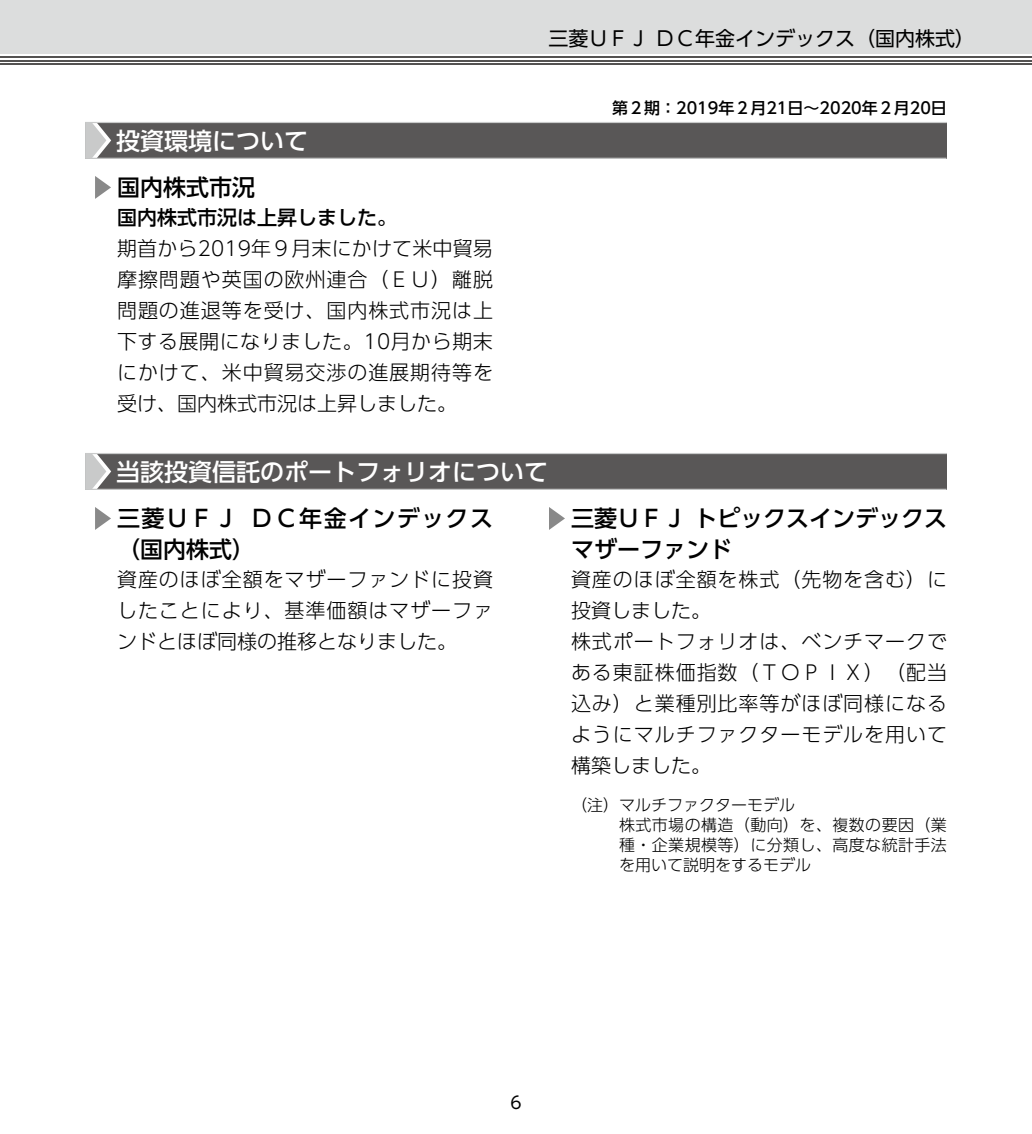
<style>
.page{position:relative;width:1032px;height:1134px;background:#fff}
.page>*{position:absolute;margin:0;border:0;box-sizing:border-box;transform-origin:0 0}
.t1{font:500 24px "UD Shin Go Pro";color:#fff}
.t2{font:500 23px/31px "UD Shin Go Pro";color:#000}
.t3{font:500 23px/31px "UD Shin Go Pro";letter-spacing:.06em;color:#000}
.t4{font:300 20px/31px "UD Shin Go Pro";letter-spacing:.045em;color:#000;text-align:justify}
.t5{font:20px "UD Shin Go Pro";color:#000}
.t6{font:500 20px "UD Shin Go Pro";color:#000}
.t7{font:17px "UD Shin Go Pro";color:#000}
.t8{font:300 16px/20px "UD Shin Go Pro";letter-spacing:.025em;color:#000}
.t9{font:500 16px "UD Shin Go Pro";color:#000}
</style>
<div class="page">
<div style="left:0;top:0;width:1032px;height:54px;background:#dcdddd"></div>
<hr style="left:0;top:63px;width:1032px;height:2px;background:#545251">
<hr style="left:0;top:60px;width:1032px;height:1px;background:#545251">
<hr style="left:0;top:56px;width:1032px;height:2px;background:#545251">
<div style="left:85px;top:122px;width:862px;height:36px;background:#595757"></div>
<hr style="left:85px;top:158px;width:861px;height:1px;background:#c9caca">
<hr style="left:85px;top:122px;width:862px;height:1px;background:#c9caca">
<svg style="left:85px;top:123px;width:26px;height:35px"></svg>
<svg style="left:95px;top:176px;width:16px;height:23px"></svg>
<div style="left:85px;top:453px;width:862px;height:36px;background:#595757"></div>
<hr style="left:85px;top:489px;width:861px;height:1px;background:#c9caca">
<hr style="left:85px;top:453px;width:862px;height:1px;background:#c9caca">
<svg style="left:85px;top:454px;width:26px;height:35px"></svg>
<svg style="left:95px;top:507px;width:16px;height:23px"></svg>
<svg style="left:549px;top:507px;width:16px;height:23px"></svg>
<p class="t5" style="left:548px;top:22px;width:428px">三菱ＵＦＪ ＤＣ年金インデックス（国内株式）</p>
<p class="t1" style="left:116px;top:121px;width:193px">投資環境について</p>
<p class="t2" style="left:117px;top:171px;width:139px">国内株式市況</p>
<p class="t6" style="left:117px;top:201px;width:281px">国内株式市況は上昇しました。</p>
<p class="t4" style="left:117px;top:232px;width:377px">期首から2019年９月末にかけて米中貿易摩擦問題や英国の欧州連合（ＥＵ）離脱問題の進退等を受け、国内株式市況は上下する展開になりました。10月から期末にかけて、米中貿易交渉の進展期待等を受け、国内株式市況は上昇しました。</p>
<p class="t1" style="left:116px;top:452px;width:433px">当該投資信託のポートフォリオについて</p>
<p class="t3" style="left:117px;top:502px;width:377px">三菱ＵＦＪ ＤＣ年金インデックス（国内株式）</p>
<p class="t4" style="left:117px;top:563px;width:377px">資産のほぼ全額をマザーファンドに投資したことにより、基準価額はマザーファンドとほぼ同様の推移となりました。</p>
<p class="t9" style="left:612px;top:95px;width:336px">第２期：2019年２月21日～2020年２月20日</p>
<p class="t2" style="left:571px;top:502px;width:377px">三菱ＵＦＪ トピックスインデックスマザーファンド</p>
<p class="t4" style="left:571px;top:563px;width:377px;text-align:left">資産のほぼ全額を株式（先物を含む）に投資しました。<br>株式ポートフォリオは、ベンチマークである東証株価指数（ＴＯＰＩＸ）（配当込み）と業種別比率等がほぼ同様になるようにマルチファクターモデルを用いて構築しました。</p>
<p class="t8" style="left:619px;top:794px;width:329px;text-indent:-48px">（注）マルチファクターモデル<br>株式市場の構造（動向）を、複数の要因（業種・企業規模等）に分類し、高度な統計手法を用いて説明をするモデル</p>
<p class="t7" style="left:510px;top:1089px;width:13px">6</p>
</div>
